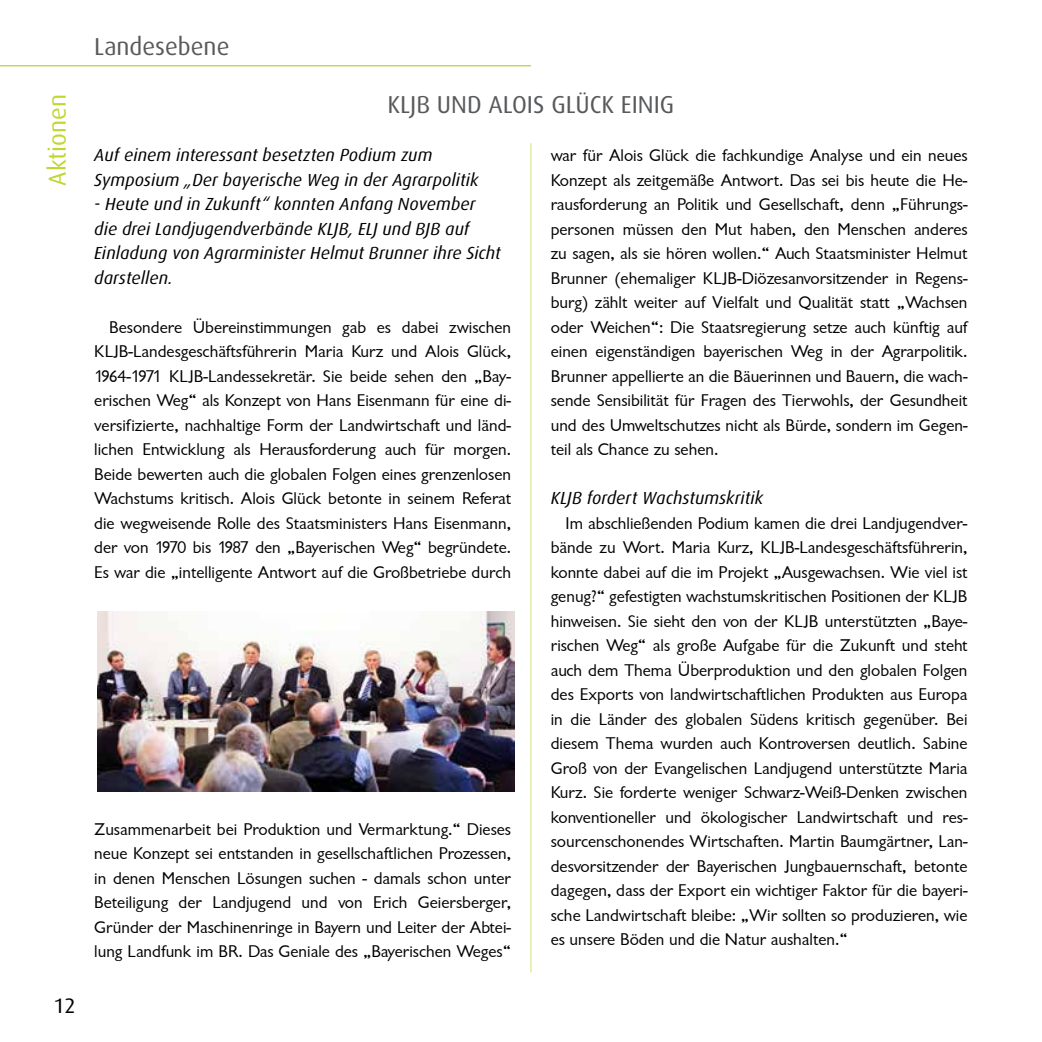
<style>
.page{position:relative;width:1042px;height:1042px;background:#fff}
.page>*{position:absolute;margin:0;border:0;box-sizing:border-box;transform-origin:0 0}
.t1{font:24.5px "Dax Pro";color:#58595b}
.t2{font:24.5px "Dax Pro";color:#bfd730}
.t3{font:21px "Dax Pro";color:#000}
.t4{font:17.5px/24.5px "Garrison Sans";color:#000;text-align:justify}
.t5{font:italic 17.5px/24.5px "Dax Pro";letter-spacing:.005em;color:#000}
</style>
<div class="page">
<hr style="left:0;top:65px;width:531px;height:1px;background:#bfd730">
<img style="left:98px;top:611px;width:417px;height:180px">
<hr style="left:530px;top:143px;width:1px;height:829px;background:#dde89a">
<p class="t2" style="left:42px;top:186px;width:93px;rotate:-90deg">Aktionen</p>
<p class="t3" style="left:53px;top:993px;width:24px">12</p>
<h1 class="t1" style="left:94px;top:31px;width:137px">Landesebene</h1>
<p class="t1" style="left:387px;top:89px;width:288px">KLJB UND ALOIS GLÜCK EINIG</p>
<p class="t5" style="left:94px;top:142px;width:386px">Auf einem interessant besetzten Podium zum<br>Symposium „Der bayerische Weg in der Agrarpolitik</p>
<p class="t5" style="left:94px;top:191px;width:408px">- Heute und in Zukunft“ konnten Anfang November die drei Landjugendverbände KLJB, ELJ und BJB auf Einladung von Agrarminister Helmut Brunner ihre Sicht darstellen.</p>
<p class="t4" style="left:94px;top:315px;width:418px;text-indent:15px">Besondere Übereinstimmungen gab es dabei zwischen KLJB-Landesgeschäftsführerin Maria Kurz und Alois Glück, 1964-1971 KLJB-Landessekretär. Sie beide sehen den „Bay&shy;erischen Weg“ als Konzept von Hans Eisenmann für eine di&shy;versifizierte, nachhaltige Form der Landwirtschaft und länd&shy;lichen Entwicklung als Herausforderung auch für morgen.<br>Beide bewerten auch die globalen Folgen eines grenzenlosen Wachstums kritisch. Alois Glück betonte in seinem Referat die wegweisende Rolle des Staatsministers Hans Eisenmann, der von 1970 bis 1987 den „Bayerischen Weg“ begründete.<br>Es war die „intelligente Antwort auf die Großbetriebe durch</p>
<p class="t4" style="left:94px;top:817px;width:418px">Zusammenarbeit bei Produktion und Vermarktung.“ Dieses neue Konzept sei entstanden in gesellschaftlichen Prozessen, in denen Menschen Lösungen suchen - damals schon unter Beteiligung der Landjugend und von Erich Geiersberger, Gründer der Maschinenringe in Bayern und Leiter der Abtei&shy;lung Landfunk im BR. Das Geniale des „Bayerischen Weges“</p>
<p class="t4" style="left:551px;top:143px;width:418px">war für Alois Glück die fachkundige Analyse und ein neues Konzept als zeitgemäße Antwort. Das sei bis heute die He&shy;rausforderung an Politik und Gesellschaft, denn „Führungs&shy;personen müssen den Mut haben, den Menschen anderes zu sagen, als sie hören wollen.“ Auch Staatsminister Helmut Brunner (ehemaliger KLJB-Diözesanvorsitzender in Regens&shy;burg) zählt weiter auf Vielfalt und Qualität statt „Wachsen oder Weichen“: Die Staatsregierung setze auch künftig auf einen eigenständigen bayerischen Weg in der Agrarpolitik.<br>Brunner appellierte an die Bäuerinnen und Bauern, die wach&shy;sende Sensibilität für Fragen des Tierwohls, der Gesundheit und des Umweltschutzes nicht als Bürde, sondern im Gegen&shy;teil als Chance zu sehen.</p>
<p class="t5" style="left:551px;top:485px;width:214px">KLJB fordert Wachstumskritik</p>
<p class="t4" style="left:566px;top:511px;width:403px">Im abschließenden Podium kamen die drei Landjugendver-</p>
<p class="t4" style="left:551px;top:535px;width:418px">bände zu Wort. Maria Kurz, KLJB-Landesgeschäftsführerin,</p>
<p class="t4" style="left:551px;top:560px;width:418px">konnte dabei auf die im Projekt „Ausgewachsen. Wie viel ist</p>
<p class="t4" style="left:551px;top:584px;width:418px">genug?“ gefestigten wachstumskritischen Positionen der KLJB</p>
<p class="t4" style="left:551px;top:609px;width:418px">hinweisen. Sie sieht den von der KLJB unterstützten „Baye-</p>
<p class="t4" style="left:551px;top:633px;width:418px">rischen Weg“ als große Aufgabe für die Zukunft und steht</p>
<p class="t4" style="left:551px;top:658px;width:418px">auch dem Thema Überproduktion und den globalen Folgen</p>
<p class="t4" style="left:551px;top:682px;width:418px">des Exports von landwirtschaftlichen Produkten aus Europa</p>
<p class="t4" style="left:551px;top:707px;width:418px">in die Länder des globalen Südens kritisch gegenüber. Bei</p>
<p class="t4" style="left:551px;top:731px;width:418px">diesem Thema wurden auch Kontroversen deutlich. Sabine</p>
<p class="t4" style="left:551px;top:756px;width:418px">Groß von der Evangelischen Landjugend unterstützte Maria</p>
<p class="t4" style="left:551px;top:780px;width:418px">Kurz. Sie forderte weniger Schwarz-Weiß-Denken zwischen</p>
<p class="t4" style="left:551px;top:805px;width:418px">konventioneller und ökologischer Landwirtschaft und res-</p>
<p class="t4" style="left:551px;top:829px;width:418px">sourcenschonendes Wirtschaften. Martin Baumgärtner, Lan-</p>
<p class="t4" style="left:551px;top:854px;width:418px">desvorsitzender der Bayerischen Jungbauernschaft, betonte</p>
<p class="t4" style="left:551px;top:878px;width:418px">dagegen, dass der Export ein wichtiger Faktor für die bayeri-</p>
<p class="t4" style="left:551px;top:903px;width:418px">sche Landwirtschaft bleibe: „Wir sollten so produzieren, wie</p>
<p class="t4" style="left:551px;top:927px;width:298px">es unsere Böden und die Natur aushalten.“</p>
</div>
